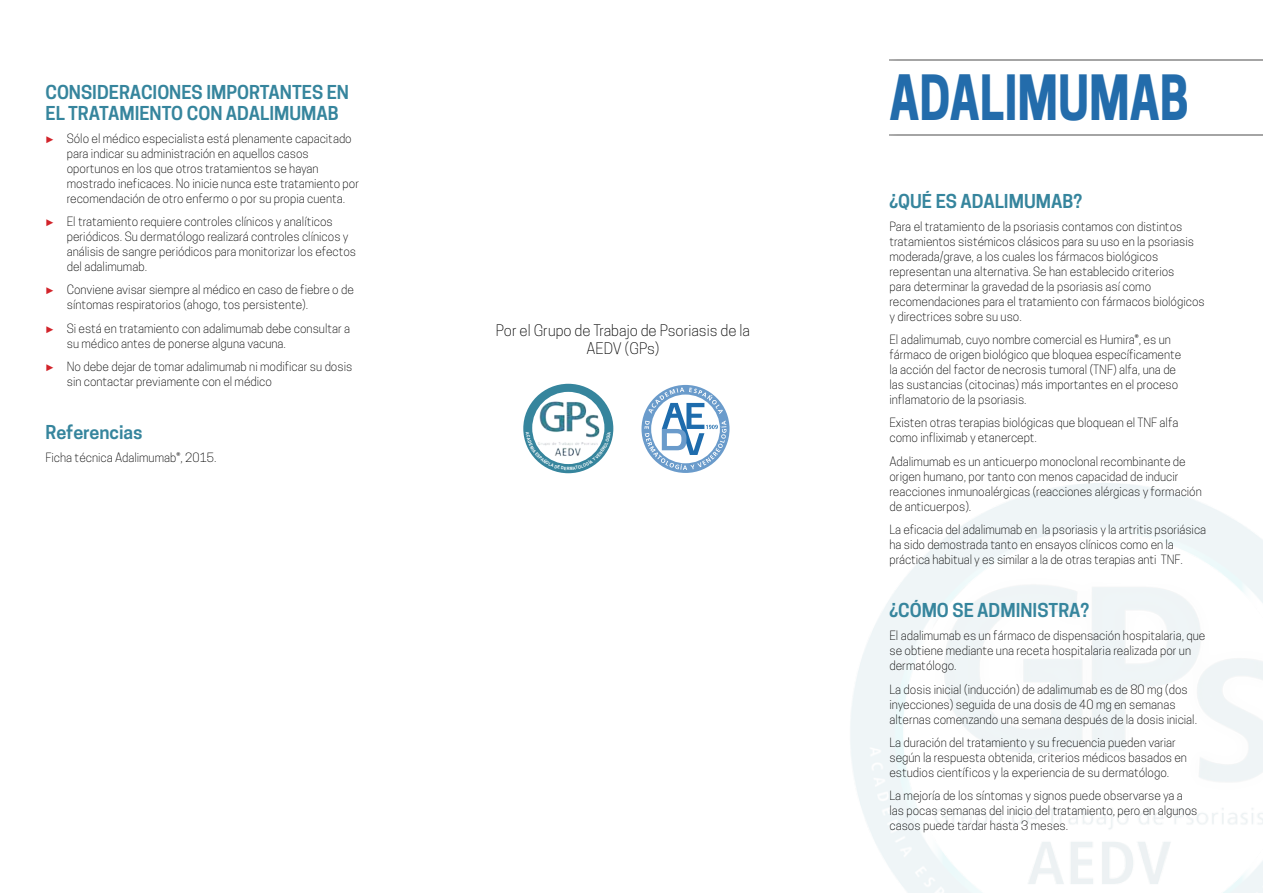
<style>
.page{position:relative;width:1263px;height:893px;background:#fff}
.page>*{position:absolute;margin:0;border:0;box-sizing:border-box;transform-origin:0 0}
.t1{font:700 58.5px "Cooper Hewitt";color:#236cab;scale:.8 1}
.t2{font:600 18px/21px "Cooper Hewitt";color:#36859d}
.t3{font:300 15px/18px "Cooper Hewitt";color:#000;text-align:center}
.t4{font:300 12px/15px "Cooper Hewitt";color:#000}
.t5{font:700 4.5px "Arial";color:#fff;scale:.87 1}
.s1{font-family:"Klavika Arrows";font-weight:700;font-size:13.5px;color:#d2232a}
</style>
<div class="page">
<hr style="left:886px;top:59px;width:377px;height:4px;background:#000;opacity:.35">
<hr style="left:886px;top:134px;width:377px;height:4px;background:#000;opacity:.35">
<div style="left:523px;top:384px;width:90px;height:89px;background:#36859d;border-radius:50%"></div>
<img style="left:532px;top:392px;width:72px;height:72px;border-radius:36px">
<svg style="left:641px;top:385px;width:88px;height:88px"></svg>
<svg style="left:526px;top:432px;width:85px;height:38px"></svg>
<h2 class="t2" style="left:45px;top:81px;width:305px">CONSIDERACIONES IMPORTANTES EN<br>EL TRATAMIENTO CON ADALIMUMAB</h2>
<p class="t4" style="left:67px;top:131px;width:294px;text-indent:-21px"><span class="s1">5</span> Sólo el médico especialista está plenamente capacitado para indicar su administración en aquellos casos oportunos en los que otros tratamientos se hayan mostrado ineficaces. No inicie nunca este tratamiento por recomendación de otro enfermo o por su propia cuenta.</p>
<p class="t4" style="left:67px;top:214px;width:291px;text-indent:-21px"><span class="s1">5</span> El tratamiento requiere controles clínicos y analíticos periódicos. Su dermatólogo realizará controles clínicos y análisis de sangre periódicos para monitorizar los efectos del adalimumab.</p>
<p class="t4" style="left:67px;top:282px;width:289px;text-indent:-21px"><span class="s1">5</span> Conviene avisar siempre al médico en caso de fiebre o de síntomas respiratorios (ahogo, tos persistente).</p>
<p class="t4" style="left:67px;top:321px;width:285px;text-indent:-21px"><span class="s1">5</span> Si está en tratamiento con adalimumab debe consultar a su médico antes de ponerse alguna vacuna.</p>
<p class="t4" style="left:67px;top:359px;width:287px;text-indent:-21px"><span class="s1">5</span> No debe dejar de tomar adalimumab ni modificar su dosis sin contactar previamente con el médico</p>
<h2 class="t2" style="left:45px;top:422px;width:99px">REFERENCIAS</h2>
<p class="t4" style="left:45px;top:450px;width:172px">Ficha técnica Adalimumab®, 2015.</p>
<p class="t3" style="left:496px;top:321px;width:255px">Por el Grupo de Trabajo de Psoriasis de la<br>AEDV (GPs)</p>
<p class="t5" style="left:567px;top:466px;width:5px">R</p>
<h1 class="t1" style="left:889px;top:64px;width:376px">ADALIMUMAB</h1>
<h2 class="t2" style="left:889px;top:190px;width:194px">¿QUÉ ES ADALIMUMAB?</h2>
<p class="t4" style="left:889px;top:219px;width:317px">Para el tratamiento de la psoriasis contamos con distintos tratamientos sistémicos clásicos para su uso en la psoriasis moderada/grave, a los cuales los fármacos biológicos representan una alternativa. Se han establecido criterios<br>para determinar la gravedad de la psoriasis así como recomendaciones para el tratamiento con fármacos biológicos y directrices sobre su uso.</p>
<p class="t4" style="left:889px;top:332px;width:293px">El adalimumab, cuyo nombre comercial es Humira®, es un fármaco de origen biológico que bloquea específicamente la acción del factor de necrosis tumoral (TNF) alfa, una de las sustancias (citocinas) más importantes en el proceso inflamatorio de la psoriasis.</p>
<p class="t4" style="left:889px;top:415px;width:290px">Existen otras terapias biológicas que bloquean el TNF alfa como infliximab y etanercept.</p>
<p class="t4" style="left:889px;top:454px;width:314px">Adalimumab es un anticuerpo monoclonal recombinante de origen humano, por tanto con menos capacidad de inducir reacciones inmunoalérgicas (reacciones alérgicas y formación de anticuerpos).</p>
<p class="t4" style="left:889px;top:522px;width:318px">La eficacia del adalimumab en la psoriasis y la artritis psoriásica ha sido demostrada tanto en ensayos clínicos como en la práctica habitual y es similar a la de otras terapias anti TNF.</p>
<h2 class="t2" style="left:889px;top:600px;width:201px">¿CÓMO SE ADMINISTRA?</h2>
<p class="t4" style="left:889px;top:628px;width:317px">El adalimumab es un fármaco de dispensación hospitalaria, que se obtiene mediante una receta hospitalaria realizada por un dermatólogo.</p>
<p class="t4" style="left:889px;top:682px;width:309px">La dosis inicial (inducción) de adalimumab es de 80 mg (dos inyecciones) seguida de una dosis de 40 mg en semanas alternas comenzando una semana después de la dosis inicial.</p>
<p class="t4" style="left:889px;top:735px;width:299px">La duración del tratamiento y su frecuencia pueden variar según la respuesta obtenida, criterios médicos basados en estudios científicos y la experiencia de su dermatólogo.</p>
<p class="t4" style="left:889px;top:788px;width:309px">La mejoría de los síntomas y signos puede observarse ya a las pocas semanas del inicio del tratamiento, pero en algunos casos puede tardar hasta 3 meses.</p>
</div>
